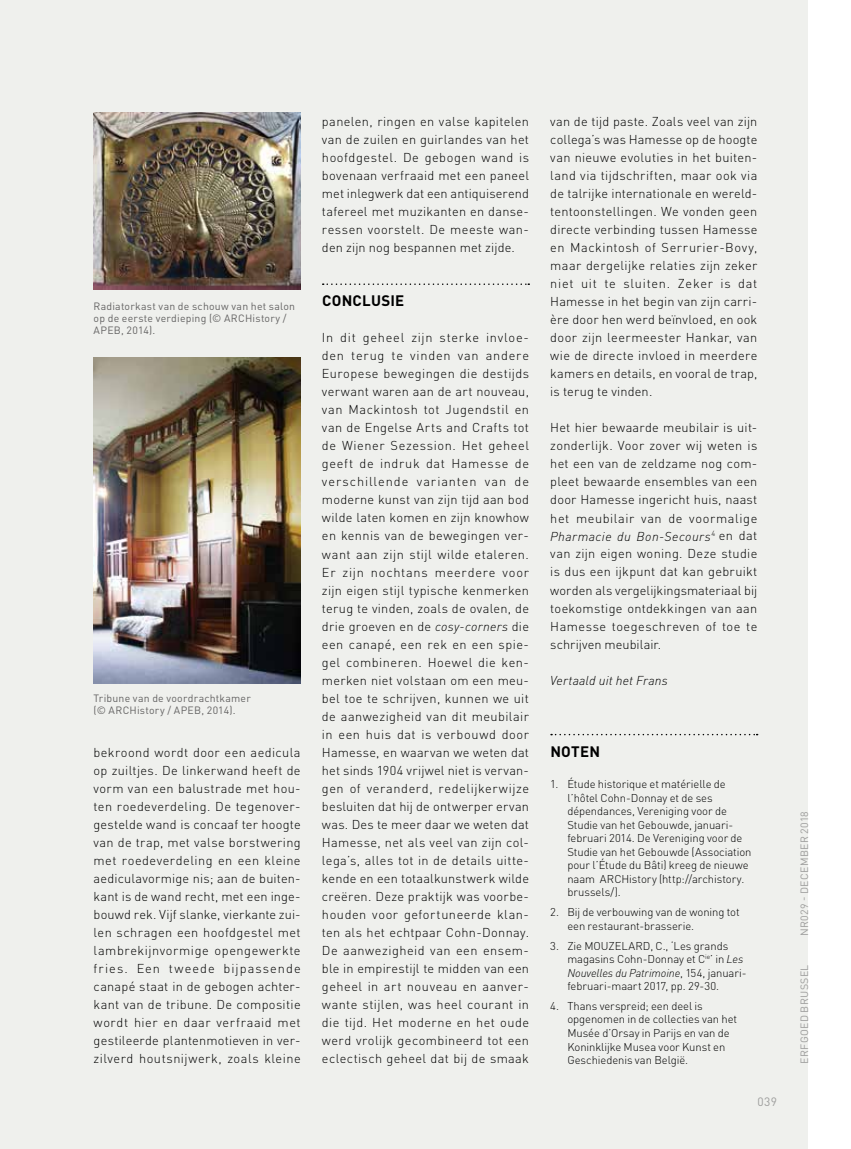
<style>
.page{position:relative;width:851px;height:1149px;background:#fff}
.page>*{position:absolute;margin:0;border:0;box-sizing:border-box;transform-origin:0 0}
.t1{font:700 15px "DINOT";letter-spacing:.015em;color:#000}
.t2{font:300 12.75px/18px "DINOT";letter-spacing:.025em;color:#000;text-align:justify}
.t3{font:italic 300 12.75px "DINOT";letter-spacing:.01em;color:#000}
.t4{font:12px "DINOT";color:#9d9d9c}
.t5{font:300 11.25px/13.5px "DINOT";letter-spacing:-.005em;color:#000}
.t6{font:10.5px/12px "DINOT";letter-spacing:.025em;color:#646363}
.t7{font:10.5px "DINOT";letter-spacing:.035em;color:#9d9d9c}
.s1{font-style:italic}
</style>
<div class="page">
<div style="left:0;top:0;width:808px;height:1148px;background:#eff0ed"></div>
<svg style="left:551px;top:733px;width:206px;height:2px"></svg>
<svg style="left:322px;top:283px;width:207px;height:2px"></svg>
<img style="left:94px;top:112px;width:206px;height:177px">
<img style="left:94px;top:357px;width:206px;height:326px">
<p class="t6" style="left:94px;top:300px;width:203px">Radiatorkast van de schouw van het salon op de eerste verdieping (© ARCHistory /<br>APEB, 2014).</p>
<p class="t6" style="left:94px;top:691px;width:159px">Tribune van de voordrachtkamer (© ARCHistory / APEB, 2014).</p>
<p class="t2" style="left:94px;top:742px;width:208px">bekroond wordt door een aedicula op zuiltjes. De linkerwand heeft de vorm van een balustrade met hou&shy;ten roedeverdeling. De tegenover&shy;gestelde wand is concaaf ter hoogte van de trap, met valse borstwering met roedeverdeling en een kleine aediculavormige nis; aan de buiten&shy;kant is de wand recht, met een inge&shy;bouwd rek. Vijf slanke, vierkante zui&shy;len schragen een hoofdgestel met lambrekijnvormige opengewerkte fries. Een tweede bijpassende canapé staat in de gebogen achter&shy;kant van de tribune. De compositie wordt hier en daar verfraaid met gestileerde plantenmotieven in ver&shy;zilverd houtsnijwerk, zoals kleine</p>
<p class="t2" style="left:322px;top:112px;width:208px">panelen, ringen en valse kapitelen van de zuilen en guirlandes van het hoofdgestel. De gebogen wand is bovenaan verfraaid met een paneel met inlegwerk dat een antiquiserend tafereel met muzikanten en danse&shy;ressen voorstelt. De meeste wan&shy;den zijn nog bespannen met zijde.</p>
<p class="t1" style="left:322px;top:291px;width:84px">CONCLUSIE</p>
<p class="t2" style="left:322px;top:328px;width:208px">In dit geheel zijn sterke invloe&shy;den terug te vinden van andere Europese bewegingen die destijds verwant waren aan de art nouveau, van Mackintosh tot Jugendstil en van de Engelse Arts and Crafts tot de Wiener Sezession. Het geheel geeft de indruk dat Hamesse de verschillende varianten van de moderne kunst van zijn tijd aan bod wilde laten komen en zijn knowhow en kennis van de bewegingen ver&shy;want aan zijn stijl wilde etaleren.<br>Er zijn nochtans meerdere voor zijn eigen stijl typische kenmerken terug te vinden, zoals de ovalen, de drie groeven en de <span class="s1">cosy-corners</span> die een canapé, een rek en een spie&shy;gel combineren. Hoewel die ken&shy;merken niet volstaan om een meu&shy;bel toe te schrijven, kunnen we uit de aanwezigheid van dit meubilair in een huis dat is verbouwd door Hamesse, en waarvan we weten dat het sinds 1904 vrijwel niet is vervan&shy;gen of veranderd, redelijkerwijze besluiten dat hij de ontwerper ervan was. Des te meer daar we weten dat Hamesse, net als veel van zijn col&shy;lega’s, alles tot in de details uitte&shy;kende en een totaalkunstwerk wilde creëren. Deze praktijk was voorbe&shy;houden voor gefortuneerde klan&shy;ten als het echtpaar Cohn-Donnay.<br>De aanwezigheid van een ensem&shy;ble in empirestijl te midden van een geheel in art nouveau en aanver&shy;wante stijlen, was heel courant in die tijd. Het moderne en het oude werd vrolijk gecombineerd tot een eclectisch geheel dat bij de smaak</p>
<p class="t2" style="left:550px;top:112px;width:208px">van de tijd paste. Zoals veel van zijn collega’s was Hamesse op de hoogte van nieuwe evoluties in het buiten&shy;land via tijdschriften, maar ook via de talrijke internationale en wereld&shy;tentoonstellingen. We vonden geen directe verbinding tussen Hamesse en Mackintosh of Serrurier-Bovy, maar dergelijke relaties zijn zeker niet uit te sluiten. Zeker is dat Hamesse in het begin van zijn carri&shy;ère door hen werd beïnvloed, en ook door zijn leermeester Hankar, van wie de directe invloed in meerdere kamers en details, en vooral de trap, is terug te vinden.</p>
<p class="t2" style="left:550px;top:418px;width:208px">Het hier bewaarde meubilair is uit&shy;zonderlijk. Voor zover wij weten is het een van de zeldzame nog com&shy;pleet bewaarde ensembles van een door Hamesse ingericht huis, naast het meubilair van de voormalige <span class="s1">Pharmacie du Bon-Secours</span><sup>4</sup> en dat van zijn eigen woning. Deze studie is dus een ijkpunt dat kan gebruikt worden als vergelijkingsmateriaal bij toekomstige ontdekkingen van aan Hamesse toegeschreven of toe te schrijven meubilair.</p>
<p class="t3" style="left:550px;top:672px;width:119px">Vertaald uit het Frans</p>
<p class="t1" style="left:550px;top:741px;width:51px">NOTEN</p>
<p class="t5" style="left:567px;top:777px;width:186px;text-indent:-17px">1. Étude historique et matérielle de l’hôtel Cohn-Donnay et de ses dépendances, Vereniging voor de<br>Studie van het Gebouwde, januari&shy;februari 2014. De Vereniging voor de<br>Studie van het Gebouwde (Association pour l’Étude du Bâti) kreeg de nieuwe naam ARCHistory (http://archistory. brussels/).</p>
<p class="t5" style="left:567px;top:904px;width:174px;text-indent:-17px">2. Bij de verbouwing van de woning tot een restaurant-brasserie.</p>
<p class="t5" style="left:567px;top:938px;width:181px;text-indent:-17px">3. Zie MOUZELARD, C., ‘Les grands magasins Cohn-Donnay et C<sup>ie</sup>’ in <span class="s1">Les Nouvelles du Patrimoine</span>, 154, januari&shy;februari-maart 2017, pp. 29-30.</p>
<p class="t5" style="left:567px;top:998px;width:171px;text-indent:-17px">4. Thans verspreid; een deel is opgenomen in de collecties van het<br>Musée d’Orsay in Parijs en van de<br>Koninklijke Musea voor Kunst en<br>Geschiedenis van België.</p>
<p class="t4" style="left:757px;top:1094px;width:21px">039</p>
<p class="t7" style="left:797px;top:935px;width:126px;rotate:-90deg">NR029 - DECEMBER 2018</p>
<p class="t7" style="left:797px;top:1063px;width:101px;rotate:-90deg">ERFGOED BRUSSEL</p>
</div>
